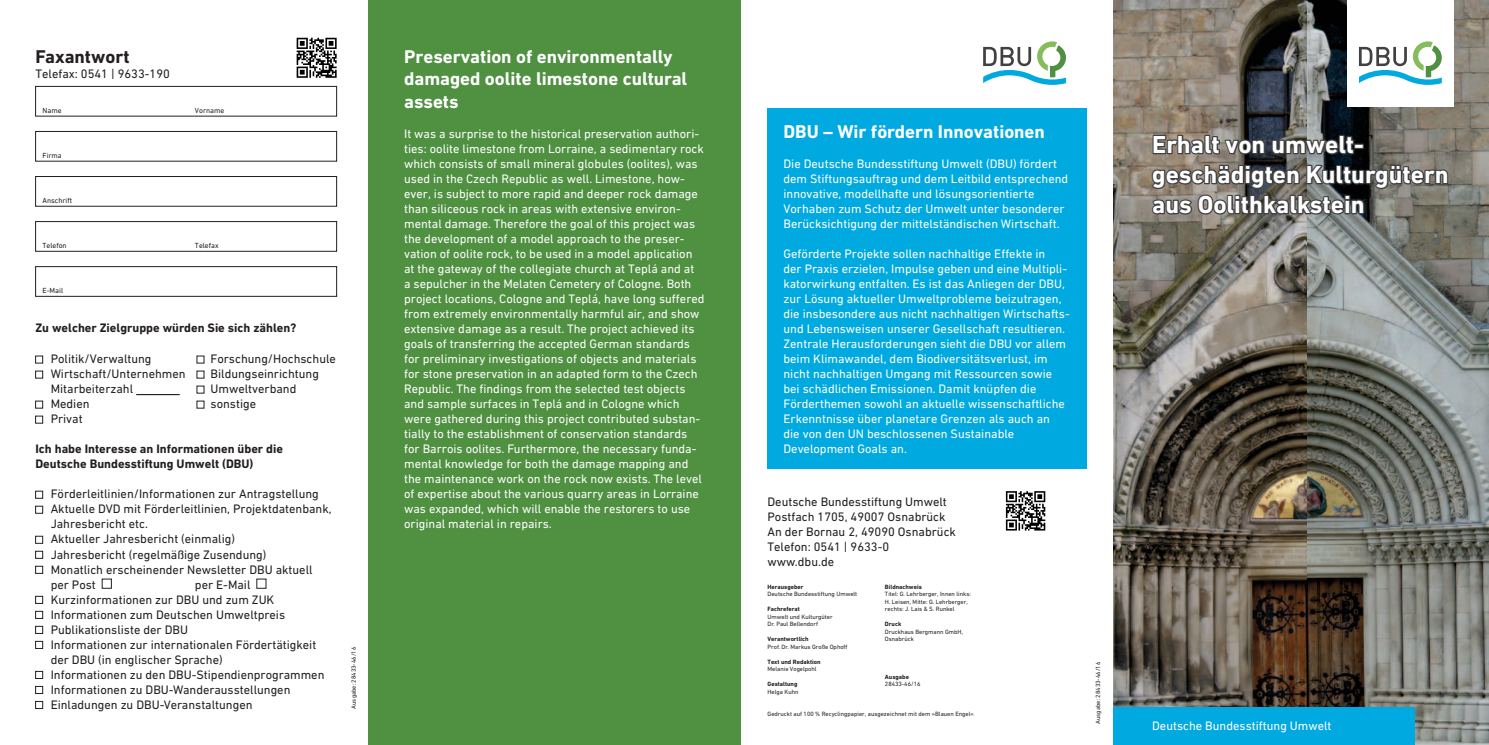
<style>
.page{position:relative;width:1489px;height:745px;background:#fff}
.page>*{position:absolute;margin:0;border:0;box-sizing:border-box;transform-origin:0 0}
.t1{font:700 25px/30px "DIN Next W1 G";color:#fff}
.t2{font:700 18.75px/22.5px "DIN Next W1 G";color:#fff}
.t3{font:700 18.75px "DIN Next W1 G";color:#231f20}
.t4{font:12.5px/15px "DIN Next W1 G";color:#fff}
.t5{font:12.5px/15px "DIN Next W1 G";color:#231f20}
.t6{font:700 12.5px/15px "DIN Next W1 G";color:#231f20}
.t7{font:7.5px "DIN Next W1 G";color:#231f20}
.t8{font:6.25px/7.5px "DIN Next W1 G";color:#231f20}
.t9{font:700 6.25px "DIN Next W1 G";color:#231f20}
</style>
<div class="page">
<div style="left:369px;top:0;width:372px;height:744px;background:#4f9041"></div>
<img style="left:1113px;top:0;width:194px;height:706px">
<img style="left:1307px;top:0;width:181px;height:744px">
<svg style="left:1149px;top:122px;width:300px;height:94px;background:#5e5c58"></svg>
<div style="left:767px;top:108px;width:319px;height:360px;background:#00a9e0"></div>
<div style="left:35px;top:86px;width:302px;height:30px;border:1px solid #231f20"></div>
<div style="left:35px;top:131px;width:302px;height:30px;border:1px solid #231f20"></div>
<div style="left:35px;top:176px;width:302px;height:30px;border:1px solid #231f20"></div>
<div style="left:35px;top:221px;width:302px;height:30px;border:1px solid #231f20"></div>
<div style="left:35px;top:266px;width:302px;height:30px;border:1px solid #231f20"></div>
<div style="left:35px;top:355px;width:8px;height:8px;border:1px solid #231f20"></div>
<div style="left:35px;top:370px;width:8px;height:8px;border:1px solid #231f20"></div>
<hr style="left:136px;top:394px;width:44px;height:1px;background:#231f20">
<div style="left:35px;top:400px;width:8px;height:8px;border:1px solid #231f20"></div>
<div style="left:35px;top:415px;width:8px;height:8px;border:1px solid #231f20"></div>
<div style="left:35px;top:490px;width:8px;height:8px;border:1px solid #231f20"></div>
<div style="left:35px;top:505px;width:8px;height:8px;border:1px solid #231f20"></div>
<div style="left:35px;top:535px;width:8px;height:8px;border:1px solid #231f20"></div>
<div style="left:35px;top:550px;width:8px;height:8px;border:1px solid #231f20"></div>
<div style="left:35px;top:565px;width:8px;height:8px;border:1px solid #231f20"></div>
<div style="left:102px;top:578px;width:10px;height:10px;border:1px solid #231f20"></div>
<div style="left:35px;top:595px;width:8px;height:8px;border:1px solid #231f20"></div>
<div style="left:35px;top:610px;width:8px;height:8px;border:1px solid #231f20"></div>
<div style="left:35px;top:625px;width:8px;height:8px;border:1px solid #231f20"></div>
<div style="left:35px;top:640px;width:8px;height:8px;border:1px solid #231f20"></div>
<div style="left:35px;top:670px;width:8px;height:8px;border:1px solid #231f20"></div>
<div style="left:35px;top:685px;width:8px;height:8px;border:1px solid #231f20"></div>
<div style="left:35px;top:700px;width:8px;height:8px;border:1px solid #231f20"></div>
<svg style="left:296px;top:38px;width:40px;height:40px"></svg>
<div style="left:1113px;top:706px;width:301px;height:38px;background:#00a9e0"></div>
<svg style="left:983px;top:41px;width:82px;height:44px"></svg>
<div style="left:1346px;top:0;width:107px;height:106px;background:#fff"></div>
<svg style="left:1359px;top:41px;width:82px;height:44px"></svg>
<svg style="left:1005px;top:491px;width:40px;height:39px"></svg>
<h2 class="t3" style="left:35px;top:45px;width:96px">Faxantwort</h2>
<p class="t5" style="left:35px;top:66px;width:136px">Telefax: 0541 | 9633-190</p>
<p class="t7" style="left:43px;top:106px;width:20px">Name</p>
<p class="t7" style="left:195px;top:106px;width:31px">Vorname</p>
<p class="t7" style="left:43px;top:151px;width:21px">Firma</p>
<p class="t7" style="left:43px;top:196px;width:31px">Anschrift</p>
<p class="t7" style="left:43px;top:241px;width:26px">Telefon</p>
<p class="t7" style="left:195px;top:241px;width:25px">Telefax</p>
<p class="t7" style="left:43px;top:286px;width:22px">E-Mail</p>
<p class="t6" style="left:35px;top:320px;width:262px">Zu welcher Zielgruppe würden Sie sich zählen?</p>
<p class="t5" style="left:51px;top:351px;width:102px">Politik/Verwaltung</p>
<p class="t5" style="left:210px;top:351px;width:127px">Forschung/Hochschule</p>
<p class="t5" style="left:51px;top:366px;width:136px">Wirtschaft/Unternehmen</p>
<p class="t5" style="left:210px;top:366px;width:110px">Bildungseinrichtung</p>
<p class="t5" style="left:51px;top:381px;width:84px">Mitarbeiterzahl</p>
<p class="t5" style="left:210px;top:381px;width:87px">Umweltverband</p>
<p class="t5" style="left:51px;top:396px;width:40px">Medien</p>
<p class="t5" style="left:210px;top:396px;width:47px">sonstige</p>
<p class="t5" style="left:51px;top:411px;width:33px">Privat</p>
<p class="t6" style="left:35px;top:441px;width:249px">Ich habe Interesse an Informationen über die<br>Deutsche Bundesstiftung Umwelt (DBU)</p>
<p class="t5" style="left:51px;top:486px;width:282px">Förderleitlinien/Informationen zur Antragstellung Aktuelle DVD mit Förderleitlinien, Projektdatenbank, Jahresbericht etc.<br>Aktueller Jahresbericht (einmalig)<br>Jahresbericht (regelmäßige Zusendung)<br>Monatlich erscheinender Newsletter DBU aktuell per Post</p>
<p class="t5" style="left:51px;top:576px;width:275px;text-indent:144px">per E-Mail Kurzinformationen zur DBU und zum ZUK Informationen zum Deutschen Umweltpreis Publikationsliste der DBU<br>Informationen zur internationalen Fördertätigkeit der DBU (in englischer Sprache)<br>Informationen zu den DBU-Stipendienprogrammen Informationen zu DBU-Wanderausstellungen Einladungen zu DBU-Veranstaltungen</p>
<p class="t8" style="left:350px;top:708px;width:63px;rotate:-90deg">Ausgabe: 28433-46/16</p>
<h2 class="t2" style="left:404px;top:45px;width:285px">Preservation of environmentally damaged oolite limestone cultural assets</h2>
<p class="t4" style="left:404px;top:126px;width:302px">It was a surprise to the historical preservation authori&shy;ties: oolite limestone from Lorraine, a sedimentary rock which consists of small mineral globules (oolites), was used in the Czech Republic as well. Limestone, how&shy;ever, is subject to more rapid and deeper rock damage than siliceous rock in areas with extensive environ&shy;mental damage. Therefore the goal of this project was the development of a model approach to the preser&shy;vation of oolite rock, to be used in a model application at the gateway of the collegiate church at Teplá and at<br>a sepulcher in the Melaten Cemetery of Cologne. Both project locations, Cologne and Teplá, have long suffered from extremely environmentally harmful air, and show extensive damage as a result. The project achieved its goals of transferring the accepted German standards for preliminary investigations of objects and materials for stone preservation in an adapted form to the Czech Republic. The findings from the selected test objects and sample surfaces in Teplá and in Cologne which were gathered during this project contributed substan&shy;tially to the establishment of conservation standards for Barrois oolites. Furthermore, the necessary funda&shy;mental knowledge for both the damage mapping and the maintenance work on the rock now exists. The level of expertise about the various quarry areas in Lorraine was expanded, which will enable the restorers to use original material in repairs.</p>
<h1 class="t1" style="left:1152px;top:129px;width:298px">Erhalt von umwelt&shy;geschädigten Kulturgütern aus Oolithkalkstein</h1>
<h2 class="t2" style="left:783px;top:120px;width:263px">DBU – Wir fördern Innovationen</h2>
<p class="t4" style="left:783px;top:156px;width:286px">Die Deutsche Bundesstiftung Umwelt (DBU) fördert dem Stiftungsauftrag und dem Leitbild entsprechend innovative, modellhafte und lösungsorientierte Vorhaben zum Schutz der Umwelt unter besonderer Berücksichtigung der mittelständischen Wirtschaft.</p>
<p class="t4" style="left:783px;top:246px;width:288px">Geförderte Projekte sollen nachhaltige Effekte in<br>der Praxis erzielen, Impulse geben und eine Multipli&shy;katorwirkung entfalten. Es ist das Anliegen der DBU, zur Lösung aktueller Umweltprobleme beizutragen, die insbesondere aus nicht nachhaltigen Wirtschafts&shy;und Lebensweisen unserer Gesellschaft resultieren.<br>Zentrale Herausforderungen sieht die DBU vor allem beim Klimawandel, dem Biodiversitätsverlust, im nicht nachhaltigen Umgang mit Ressourcen sowie bei schädlichen Emissionen. Damit knüpfen die Förderthemen sowohl an aktuelle wissenschaftliche Erkenntnisse über planetare Grenzen als auch an<br>die von den UN beschlossenen Sustainable Development Goals an.</p>
<p class="t5" style="left:767px;top:493px;width:190px">Deutsche Bundesstiftung Umwelt<br>Postfach 1705, 49007 Osnabrück<br>An der Bornau 2, 49090 Osnabrück<br>Telefon: 0541 | 9633-0 www.dbu.de</p>
<p class="t9" style="left:767px;top:582px;width:37px">Herausgeber</p>
<p class="t8" style="left:767px;top:589px;width:91px">Deutsche Bundesstiftung Umwelt</p>
<p class="t9" style="left:767px;top:605px;width:34px">Fachreferat</p>
<p class="t8" style="left:767px;top:612px;width:67px">Umwelt und Kulturgüter<br>Dr. Paul Bellendorf</p>
<p class="t9" style="left:767px;top:635px;width:43px">Verantwortlich</p>
<p class="t8" style="left:767px;top:642px;width:82px">Prof. Dr. Markus Große Ophoff</p>
<p class="t9" style="left:767px;top:657px;width:55px">Text und Redaktion</p>
<p class="t8" style="left:767px;top:664px;width:51px">Melanie Vogelpohl</p>
<p class="t9" style="left:767px;top:680px;width:31px">Gestaltung</p>
<p class="t8" style="left:767px;top:687px;width:33px">Helga Kuhn</p>
<p class="t9" style="left:885px;top:582px;width:38px">Bildnachweis</p>
<p class="t8" style="left:885px;top:589px;width:87px">Titel: G. Lehrberger, Innen links:<br>H. Leisen, Mitte: G. Lehrberger, rechts: J. Lais &amp; S. Runkel</p>
<p class="t9" style="left:885px;top:620px;width:18px">Druck</p>
<p class="t8" style="left:885px;top:627px;width:80px">Druckhaus Bergmann GmbH,<br>Osnabrück</p>
<p class="t9" style="left:885px;top:672px;width:25px">Ausgabe</p>
<p class="t8" style="left:885px;top:679px;width:37px">28433-46/16</p>
<p class="t8" style="left:767px;top:709px;width:208px">Gedruckt auf 100 % Recyclingpapier, ausgezeichnet mit dem »Blauen Engel«</p>
<p class="t8" style="left:1094px;top:723px;width:63px;rotate:-90deg">Ausgabe: 28433-46/16</p>
<p class="t4" style="left:1152px;top:718px;width:181px">Deutsche Bundesstiftung Umwelt</p>
</div>
